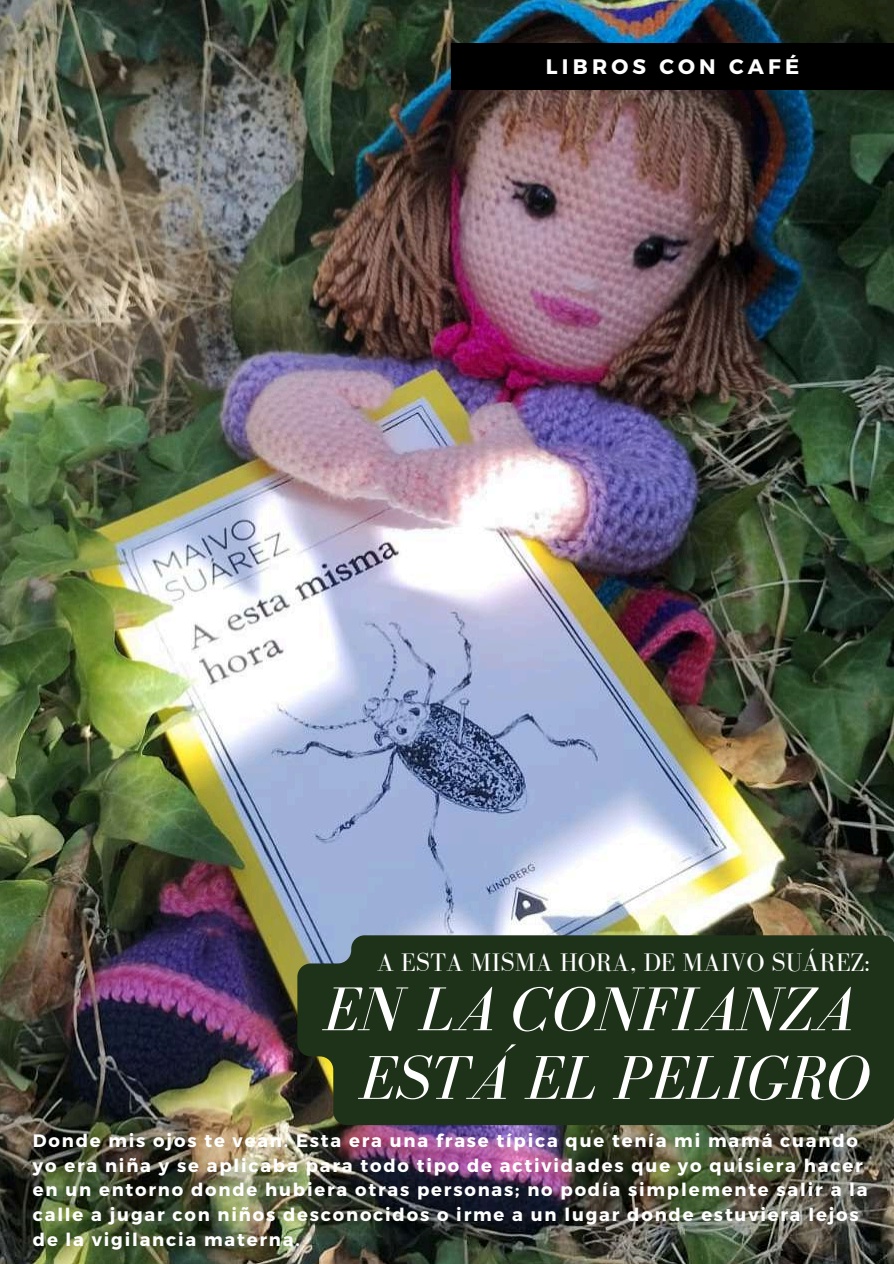
<style>
.page{position:relative;width:894px;height:1264px;background:#fff}
.page>*{position:absolute;margin:0;border:0;box-sizing:border-box;transform-origin:0 0}
.t1{font:italic 63.6px/68.7px "Bodoni FLF";color:#fff;text-align:center}
.t2{font:26.1px "Bodoni FLF";color:#fff}
.t3{font:700 21px "Montserrat";letter-spacing:.2em;color:#fefefe}
.t4{font:700 18px/24.8px "Montserrat";letter-spacing:.1em;color:#fff}
</style>
<div class="page">
<img style="left:0;top:0;width:893px;height:1263px">
<div style="left:451px;top:43px;width:442px;height:47px;background:#000"></div>
<div style="left:297px;top:935px;width:596px;height:190px;background:#1d3219"></div>
<p class="t3" style="left:546px;top:53px;width:255px">LIBROS CON CAFÉ</p>
<h2 class="t2" style="left:376px;top:947px;width:495px">A ESTA MISMA HORA, DE MAIVO SUÁREZ:</h2>
<h1 class="t1" style="left:323px;top:974px;width:548px">EN LA CONFIANZA<br>ESTÁ EL PELIGRO</h1>
<p class="t4" style="left:33px;top:1127px;width:836px">Donde mis ojos te vean. Esta era una frase típica que tenía mi mamá cuando yo era niña y se aplicaba para todo tipo de actividades que yo quisiera hacer en un entorno donde hubiera otras personas; no podía simplemente salir a la calle a jugar con niños desconocidos o irme a un lugar donde estuviera lejos de la vigilancia materna.</p>
</div>
